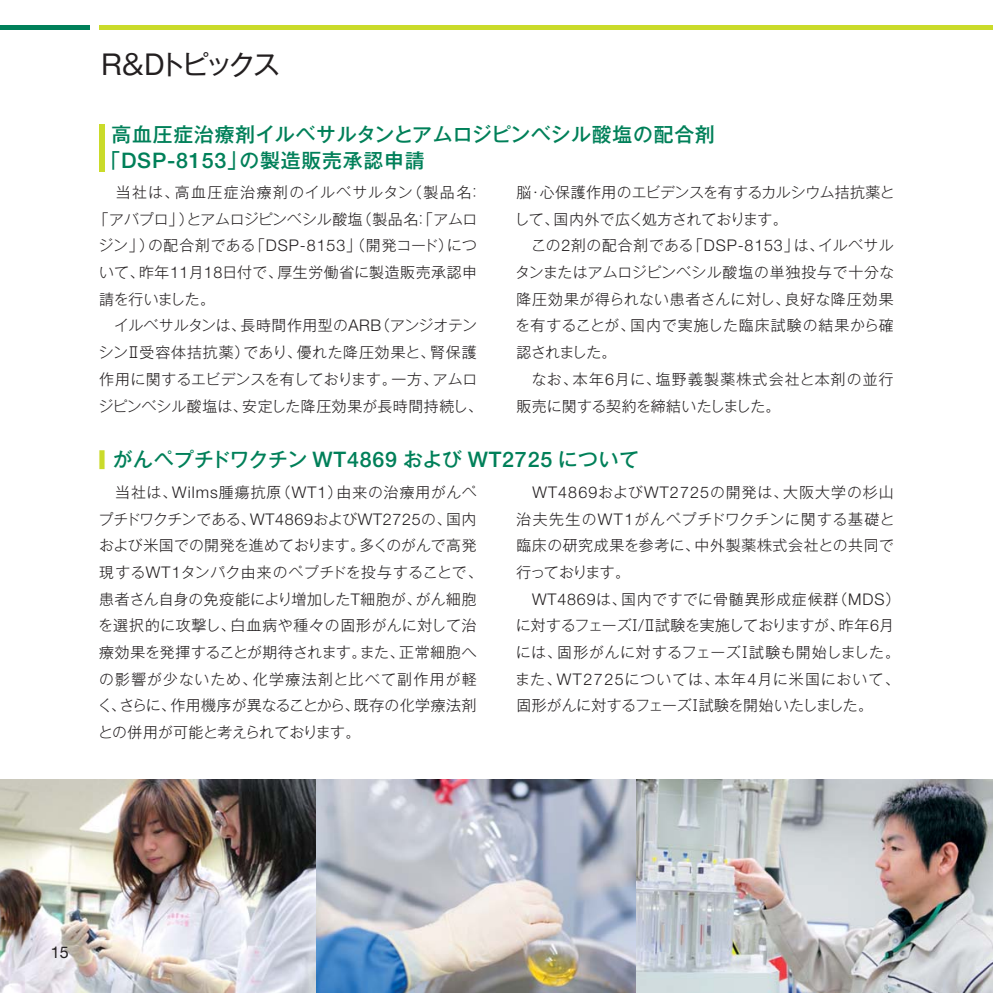
<style>
.page{position:relative;width:993px;height:993px;background:#fff}
.page>*{position:absolute;margin:0;border:0;box-sizing:border-box;transform-origin:0 0}
.t1{font:27.3px "Gothic MB101 Pro Regular 90 pv RKSJ H";letter-spacing:-.165em;color:#231f20}
.t2{font:19.78px/26.1px "Gothic MB101 Pro Medium 90 pv RKSJ H";letter-spacing:.04em;color:#008059}
.t3{font:19.78px "Gothic MB101 Pro Medium 90 pv RKSJ H";letter-spacing:.01em;color:#008059}
.t4{font:16.1px "Helvetica Neue LT Std";color:#231f20}
.t5{font:14.88px/26.6px "Gothic MB101 Pro Light 90 pv RKSJ H";letter-spacing:.025em;color:#231f20}
.t6{font:14.88px "Gothic MB101 Pro Light 90 pv RKSJ H";letter-spacing:-.01em;color:#231f20}
.t7{font:14.88px "Gothic MB101 Pro Light 90 pv RKSJ H";color:#231f20}
.t8{font:14.88px "Gothic MB101 Pro Light 90 pv RKSJ H";letter-spacing:.06em;color:#231f20}
.t9{font:14.88px "Gothic MB101 Pro Light 90 pv RKSJ H";letter-spacing:.095em;color:#231f20}
.t10{font:14.88px "Gothic MB101 Pro Light 90 pv RKSJ H";letter-spacing:-.03em;color:#231f20}
.s1{font-family:"Helvetica Neue LT Std";font-weight:500;font-size:21.35px}
.s2{font-family:"Helvetica Neue LT Std";font-weight:300;font-size:16.1px}
.s3{font-family:"Gothic MB101 Pro Light 90 pv RKSJ H";font-size:21.88px;color:#cadb2a}
</style>
<div class="page">
<div style="left:0;top:25px;width:89px;height:5px;background:#008059"></div>
<div style="left:99px;top:25px;width:893px;height:5px;background:#cadb2a"></div>
<div style="left:99px;top:124px;width:5px;height:47px;background:#cadb2a"></div>
<img style="left:635px;top:779px;width:357px;height:213px">
<img style="left:0;top:779px;width:316px;height:213px">
<img style="left:316px;top:779px;width:319px;height:213px">
<h1 class="t1" style="left:101px;top:55px;width:181px">R&amp;Dトピックス</h1>
<h2 class="t2" style="left:100px;top:124px;width:615px;text-indent:11px">高血圧症治療剤イルベサルタンとアムロジピンベシル酸塩の配合剤「<span class="s1">DSP-8153</span>」の製造販売承認申請</h2>
<p class="t9" style="left:99px;top:187px;width:384px">　当社は、高血圧症治療剤のイルベサルタン（製品名：</p>
<p class="t6" style="left:94px;top:213px;width:385px">「アバプロ」）とアムロジピンベシル酸塩（製品名：「アムロ</p>
<p class="t5" style="left:98px;top:234px;width:380px">ジン」）の配合剤である「<span class="s2">DSP-8153</span>」（開発コード）につ</p>
<p class="t5" style="left:99px;top:261px;width:379px">いて、昨年<span class="s2">11</span>月<span class="s2">18</span>日付で、厚生労働省に製造販売承認申</p>
<p class="t10" style="left:99px;top:293px;width:117px">請を行いました。</p>
<p class="t7" style="left:99px;top:320px;width:379px">　イルベサルタンは、長時間作用型の<span class="s2">ARB</span>（アンジオテン</p>
<p class="t8" style="left:98px;top:347px;width:379px">シンⅡ受容体拮抗薬）であり、優れた降圧効果と、腎保護</p>
<p class="t5" style="left:99px;top:368px;width:379px">作用に関するエビデンスを有しております。一方、アムロ</p>
<p class="t5" style="left:98px;top:394px;width:385px">ジピンベシル酸塩は、安定した降圧効果が長時間持続し、</p>
<p class="t5" style="left:514px;top:181px;width:382px">脳･心保護作用のエビデンスを有するカルシウム拮抗薬として、国内外で広く処方されております。<br>　この<span class="s2">2</span>剤の配合剤である「<span class="s2">DSP-8153</span>」は、イルベサルタンまたはアムロジピンベシル酸塩の単独投与で十分な降圧効果が得られない患者さんに対し、良好な降圧効果を有することが、国内で実施した臨床試験の結果から確認されました。<br>　なお、本年<span class="s2">6</span>月に、塩野義製薬株式会社と本剤の並行販売に関する契約を締結いたしました。</p>
<h2 class="t3" style="left:99px;top:452px;width:541px"><span class="s3">■</span> がんペプチドワクチン <span class="s1">WT4869</span> および <span class="s1">WT2725</span> について</h2>
<p class="t5" style="left:97px;top:481px;width:386px">　当社は、<span class="s2">Wilms</span>腫瘍抗原（<span class="s2">WT1</span>）由来の治療用がんペプチドワクチンである、<span class="s2">WT4869</span>および<span class="s2">WT2725</span>の、国内および米国での開発を進めております。多くのがんで高発現する<span class="s2">WT1</span>タンパク由来のペプチドを投与することで、患者さん自身の免疫能により増加した<span class="s2">T</span>細胞が、がん細胞を選択的に攻撃し、白血病や種々の固形がんに対して治療効果を発揮することが期待されます。また、正常細胞への影響が少ないため、化学療法剤と比べて副作用が軽く、さらに、作用機序が異なることから、既存の化学療法剤との併用が可能と考えられております。</p>
<p class="t5" style="left:516px;top:481px;width:380px;text-align:justify;text-indent:16px"><span class="s2">WT4869</span>および<span class="s2">WT2725</span>の開発は、大阪大学の杉山治夫先生の<span class="s2">WT1</span>がんペプチドワクチンに関する基礎と臨床の研究成果を参考に、中外製薬株式会社との共同で行っております。</p>
<p class="t5" style="left:515px;top:587px;width:386px;text-indent:17px"><span class="s2">WT4869</span>は、国内ですでに骨髄異形成症候群（<span class="s2">MDS</span>）に対するフェーズⅠ<span class="s2">/</span>Ⅱ試験を実施しておりますが、昨年<span class="s2">6</span>月には、固形がんに対するフェーズⅠ試験も開始しました。また、<span class="s2">WT2725</span>については、本年<span class="s2">4</span>月に米国において、固形がんに対するフェーズⅠ試験を開始いたしました。</p>
<p class="t4" style="left:51px;top:946px;width:19px">15</p>
</div>
